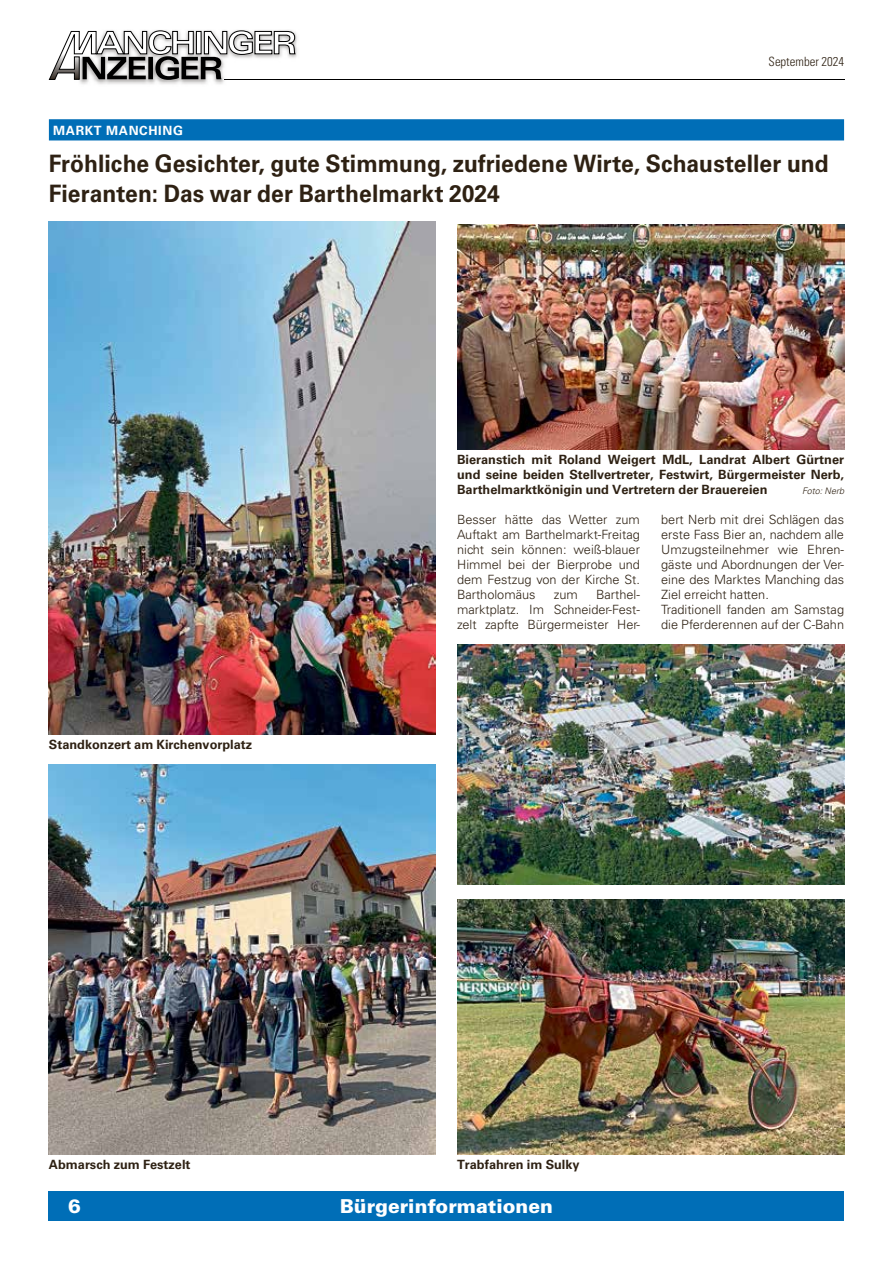
<style>
.page{position:relative;width:893px;height:1263px;background:#fff}
.page>*{position:absolute;margin:0;border:0;box-sizing:border-box;transform-origin:0 0}
.t1{font:700 24px/30px "Univers LT Std";color:#2e2113;scale:.95 1}
.t2{font:900 19.2px "Univers LT Std";color:#fff}
.t3{font:300 12.75px/15px "Univers LT Std";color:#2e2113;text-align:justify}
.t4{font:700 12.75px/15px "Univers LT Std";color:#2e2113;text-align:justify}
.t5{font:300 condensed 12.75px "Univers LT Std";color:#2e2113}
.t6{font:700 12.75px "Univers LT Std";letter-spacing:.05em;color:#fff}
.t7{font:italic 300 9px "Univers LT Std";color:#2e2113}
</style>
<div class="page">
<img style="left:79px;top:81px;width:145px;height:3px">
<hr style="left:306px;top:80px;width:538px;height:1px;background:#000">
<svg style="left:49px;top:30px;width:257px;height:51px"></svg>
<hr style="left:225px;top:80px;width:52px;height:1px;background:#000">
<div style="left:49px;top:1191px;width:795px;height:29px;background:#006eb7"></div>
<div style="left:49px;top:119px;width:795px;height:21px;background:#006eb7"></div>
<img style="left:49px;top:221px;width:387px;height:513px">
<img style="left:49px;top:764px;width:387px;height:390px">
<img style="left:457px;top:225px;width:387px;height:224px">
<img style="left:457px;top:899px;width:387px;height:255px">
<img style="left:457px;top:644px;width:387px;height:240px">
<p class="t5" style="left:769px;top:53px;width:77px">September 2024</p>
<p class="t6" style="left:53px;top:123px;width:131px">MARKT MANCHING</p>
<h1 class="t1" style="left:49px;top:149px;width:822px">Fröhliche Gesichter, gute Stimmung, zufriedene Wirte, Schausteller und<br>Fieranten: Das war der Barthelmarkt 2024</h1>
<p class="t4" style="left:457px;top:452px;width:388px">Bieranstich mit Roland Weigert MdL, Landrat Albert Gürtner und seine beiden Stellvertreter, Festwirt, Bürgermeister Nerb, Barthelmarktkönigin und Vertretern der Brauereien</p>
<p class="t7" style="left:802px;top:486px;width:43px">Foto: Nerb</p>
<p class="t4" style="left:49px;top:737px;width:205px">Standkonzert am Kirchenvorplatz</p>
<p class="t3" style="left:457px;top:512px;width:184px">Besser hätte das Wetter zum Auftakt am Barthelmarkt-Freitag nicht sein können: weiß-blauer Himmel bei der Bierprobe und dem Festzug von der Kirche St.<br>Bartholomäus</p>
<p class="t3" style="left:457px;top:587px;width:184px;text-indent:139px">Barthel&shy;marktplatz. Im Schneider-Fest&shy;zelt zapfte Bürgermeister Her-</p>
<p class="t3" style="left:554px;top:587px;width:26px">zum</p>
<p class="t3" style="left:661px;top:512px;width:184px;text-align:left">bert Nerb mit drei Schlägen das erste Fass Bier an, nachdem alle<br>Umzugsteilnehmer wie Ehren&shy;gäste und Abordnungen der Ver&shy;eine des Marktes Manching das<br>Ziel erreicht hatten.<br>Traditionell fanden am Samstag die Pferderennen auf der C-Bahn</p>
<p class="t4" style="left:49px;top:1157px;width:143px">Abmarsch zum Festzelt</p>
<p class="t4" style="left:457px;top:1157px;width:124px">Trabfahren im Sulky</p>
<h2 class="t2" style="left:68px;top:1193px;width:14px">6</h2>
<h2 class="t2" style="left:340px;top:1193px;width:214px">Bürgerinformationen</h2>
</div>
